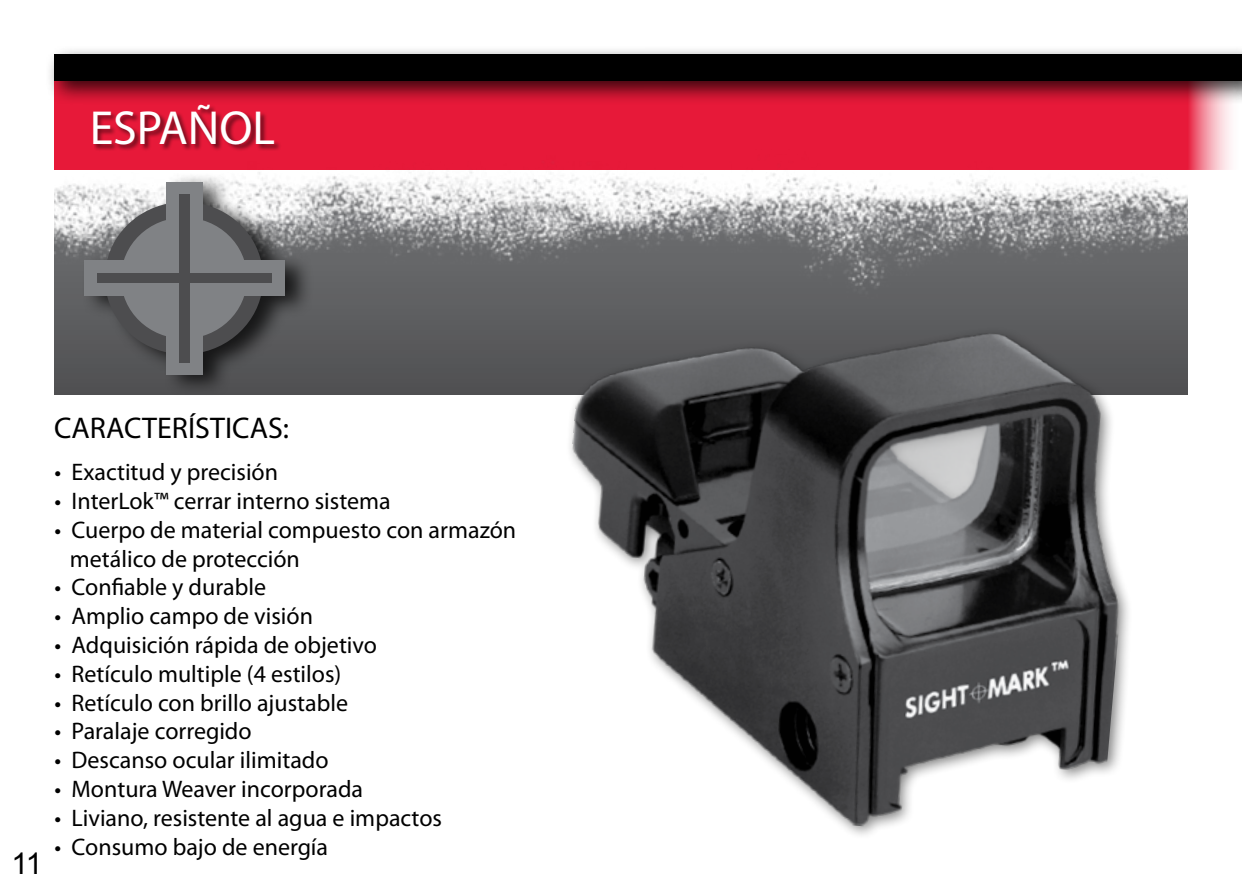
<style>
.page{position:relative;width:1242px;height:891px;background:#fff}
.page>*{position:absolute;margin:0;border:0;box-sizing:border-box;transform-origin:0 0}
.t1{font:48px "Myriad Pro";color:#fff}
.t2{font:30px "Myriad Pro";color:#000}
.t3{font:30px "Arial";color:#000}
.t4{font:24px/28.8px "Myriad Pro";color:#000}
</style>
<div class="page">
<div style="left:54px;top:66px;width:1188px;height:103px;background:#e71939"></div>
<div style="left:94px;top:105px;width:187px;height:47px;background:#000;opacity:.5"></div>
<img style="left:54px;top:150px;width:1134px;height:245px">
<div style="left:45px;top:45px;width:1197px;height:61px;background:#000;opacity:.75"></div>
<div style="left:54px;top:54px;width:594px;height:27px;background:#000"></div>
<div style="left:648px;top:54px;width:594px;height:27px;background:#000"></div>
<div style="left:81px;top:172px;width:232px;height:224px;background:#000;opacity:.75"></div>
<svg style="left:105px;top:202px;width:61px;height:59px;background:#8c8c8e"></svg>
<svg style="left:202px;top:202px;width:61px;height:59px;background:#7c7c7d"></svg>
<svg style="left:202px;top:296px;width:61px;height:58px;background:#3c3c3d"></svg>
<svg style="left:105px;top:296px;width:61px;height:58px;background:#505052"></svg>
<div style="left:121px;top:218px;width:126px;height:121px;background:#808285;border-radius:50%"></div>
<div style="left:166px;top:182px;width:36px;height:192px;background:#808285"></div>
<div style="left:84px;top:261px;width:200px;height:35px;background:#808285"></div>
<div style="left:179px;top:194px;width:10px;height:168px;background:#4d4d4f"></div>
<div style="left:97px;top:273px;width:174px;height:10px;background:#4d4d4f"></div>
<img style="left:541px;top:298px;width:603px;height:537px">
<div style="left:1233px;top:45px;width:9px;height:61px;background:#000;opacity:.75"></div>
<h1 class="t1" style="left:90px;top:98px;width:187px">ESPAÑOL</h1>
<p class="t3" style="left:11px;top:844px;width:33px">11</p>
<p class="t2" style="left:54px;top:409px;width:237px">CARACTERÍSTICAS:</p>
<p class="t4" style="left:55px;top:457px;width:225px">• Exactitud y precisión</p>
<p class="t4" style="left:55px;top:486px;width:338px">• InterLok™ cerrar interno sistema</p>
<p class="t4" style="left:70px;top:515px;width:448px;text-indent:-15px">• Cuerpo de material compuesto con armazón metálico de protección</p>
<p class="t4" style="left:55px;top:573px;width:213px">• Confiable y durable</p>
<p class="t4" style="left:55px;top:601px;width:260px">• Amplio campo de visión</p>
<p class="t4" style="left:55px;top:630px;width:324px">• Adquisición rápida de objetivo</p>
<p class="t4" style="left:55px;top:659px;width:288px">• Retículo multiple (4 estilos)</p>
<p class="t4" style="left:55px;top:688px;width:295px">• Retículo con brillo ajustable</p>
<p class="t4" style="left:55px;top:717px;width:199px">• Paralaje corregido</p>
<p class="t4" style="left:55px;top:745px;width:276px">• Descanso ocular ilimitado</p>
<p class="t4" style="left:55px;top:774px;width:310px">• Montura Weaver incorporada</p>
<p class="t4" style="left:55px;top:803px;width:389px">• Liviano, resistente al agua e impactos</p>
<p class="t4" style="left:55px;top:832px;width:275px">• Consumo bajo de energía</p>
</div>
